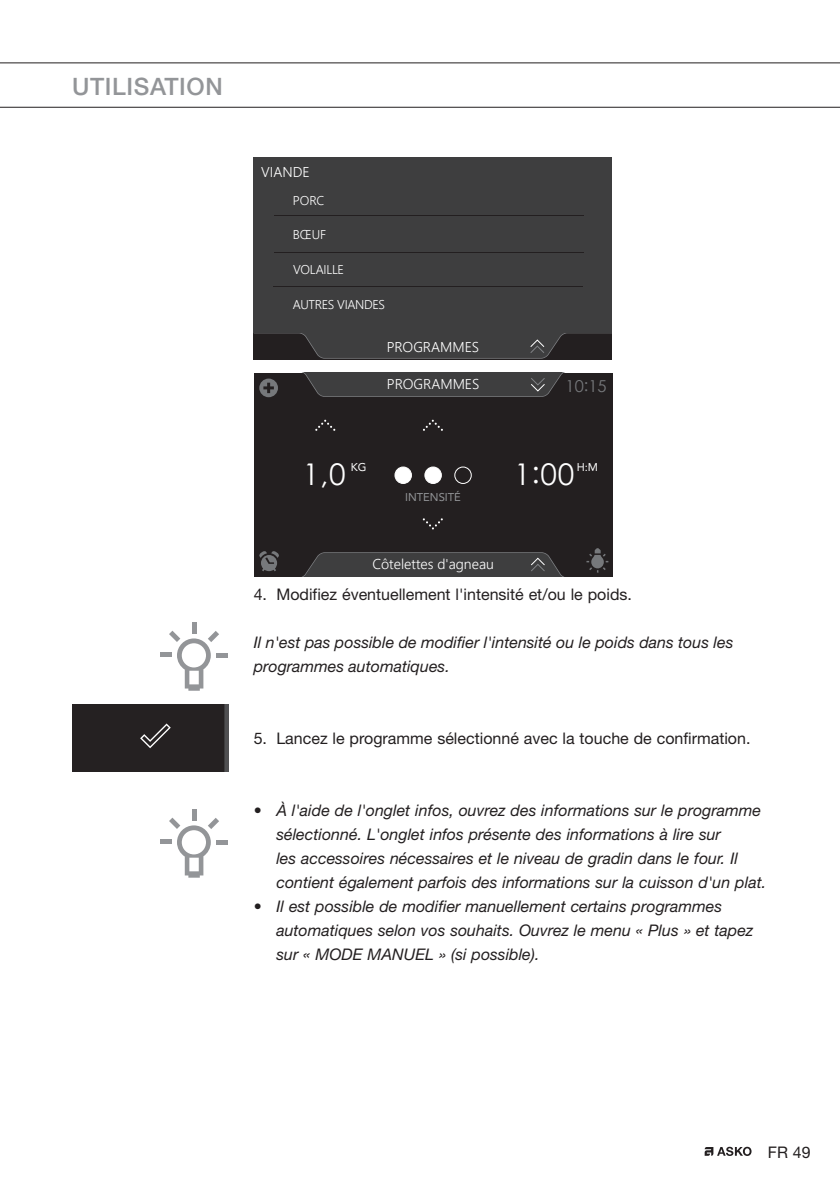
<style>
.page{position:relative;width:840px;height:1191px;background:#fff}
.page>*{position:absolute;margin:0;border:0;box-sizing:border-box;transform-origin:0 0}
.t1{font:29.8px "Century Gothic";color:#fff}
.t2{font:500 24px "Helvetica Neue";letter-spacing:.025em;color:#939598}
.t3{font:16.4px "Century Gothic";color:#76787b}
.t4{font:italic 16px/24px "Helvetica Neue";color:#231f20}
.t5{font:16px "Helvetica Neue";color:#231f20}
.t6{font:300 14.2px "Segoe UI";color:#fff}
.t7{font:300 12.6px "Segoe UI";letter-spacing:-.025em;color:#fff}
.t8{font:11.2px "Avenir";color:#939598}
.t9{font:11.2px "Avenir";color:#fff}
.s1{font-style:normal}
</style>
<div class="page">
<hr style="left:0;top:62px;width:839px;height:1px;background:#231f20">
<hr style="left:0;top:107px;width:839px;height:1px;background:#231f20">
<svg style="left:704px;top:1146px;width:47px;height:10px"></svg>
<svg style="left:253px;top:332px;width:358px;height:27px;background:#373637"></svg>
<div style="left:253px;top:157px;width:358px;height:175px;background:#3e3e3f"></div>
<hr style="left:273px;top:286px;width:310px;height:1px;background:#231f20">
<hr style="left:274px;top:215px;width:309px;height:1px;background:#231f20">
<hr style="left:274px;top:252px;width:309px;height:1px;background:#231f20">
<div style="left:254px;top:373px;width:358px;height:203px;background:#231f20"></div>
<div style="left:424px;top:467px;width:17px;height:16px;background:#fff;border-radius:50%"></div>
<div style="left:424px;top:466px;width:17px;height:18px;border:1px solid #fff;border-radius:50%"></div>
<div style="left:395px;top:467px;width:16px;height:16px;background:#fff;border-radius:50%"></div>
<div style="left:394px;top:466px;width:17px;height:18px;border:1px solid #fff;border-radius:50%"></div>
<div style="left:454px;top:466px;width:17px;height:18px;border:1px solid #fff;border-radius:50%"></div>
<svg style="left:259px;top:548px;width:350px;height:28px"></svg>
<svg style="left:259px;top:373px;width:304px;height:24px"></svg>
<svg style="left:422px;top:518px;width:20px;height:11px"></svg>
<svg style="left:423px;top:420px;width:19px;height:11px"></svg>
<svg style="left:315px;top:420px;width:20px;height:11px"></svg>
<div style="left:191px;top:622px;width:5px;height:11px;background:#939598"></div>
<div style="left:161px;top:652px;width:11px;height:5px;background:#939598"></div>
<div style="left:216px;top:653px;width:11px;height:5px;background:#939598"></div>
<svg style="left:169px;top:630px;width:50px;height:60px"></svg>
<div style="left:72px;top:704px;width:156px;height:67px;background:#252122"></div>
<div style="left:191px;top:809px;width:5px;height:11px;background:#939598"></div>
<div style="left:161px;top:839px;width:11px;height:5px;background:#939598"></div>
<div style="left:216px;top:840px;width:11px;height:5px;background:#939598"></div>
<svg style="left:169px;top:817px;width:50px;height:60px"></svg>
<h2 class="t2" style="left:72px;top:72px;width:152px">UTILISATION</h2>
<p class="t6" style="left:261px;top:161px;width:50px">VIANDE</p>
<p class="t7" style="left:292px;top:190px;width:33px">PORC</p>
<p class="t7" style="left:292px;top:224px;width:35px">BŒUF</p>
<p class="t7" style="left:293px;top:259px;width:52px">VOLAILLE</p>
<p class="t7" style="left:292px;top:294px;width:94px">AUTRES VIANDES</p>
<p class="t6" style="left:386px;top:335px;width:94px">PROGRAMMES</p>
<p class="t6" style="left:386px;top:373px;width:94px">PROGRAMMES</p>
<p class="t3" style="left:565px;top:375px;width:42px">10:15</p>
<h1 class="t1" style="left:303px;top:453px;width:44px">1,0</h1>
<p class="t9" style="left:350px;top:460px;width:17px">KG</p>
<p class="t8" style="left:405px;top:490px;width:57px">INTENSITÉ</p>
<h1 class="t1" style="left:513px;top:453px;width:62px">1:00</h1>
<p class="t9" style="left:576px;top:460px;width:23px">H:M</p>
<p class="t6" style="left:372px;top:553px;width:123px">Côtelettes d'agneau</p>
<p class="t5" style="left:253px;top:585px;width:379px">4. Modifiez éventuellement l'intensité et/ou le poids.</p>
<p class="t4" style="left:253px;top:630px;width:481px">Il n'est pas possible de modifier l'intensité ou le poids dans tous les programmes automatiques.</p>
<p class="t5" style="left:253px;top:729px;width:498px">5. Lancez le programme sélectionné avec la touche de confirmation.</p>
<p class="t4" style="left:276px;top:798px;width:491px;text-indent:-23px"><span class="s1">•</span> À l'aide de l'onglet infos, ouvrez des informations sur le programme sélectionné. L'onglet infos présente des informations à lire sur<br>les accessoires nécessaires et le niveau de gradin dans le four. Il contient également parfois des informations sur la cuisson d'un plat.</p>
<p class="t4" style="left:276px;top:894px;width:478px;text-indent:-23px">• Il est possible de modifier manuellement certains programmes automatiques selon vos souhaits. Ouvrez le menu « Plus » et tapez sur « MODE MANUEL » (si possible).</p>
<p class="t5" style="left:767px;top:1143px;width:44px">FR 49</p>
</div>
